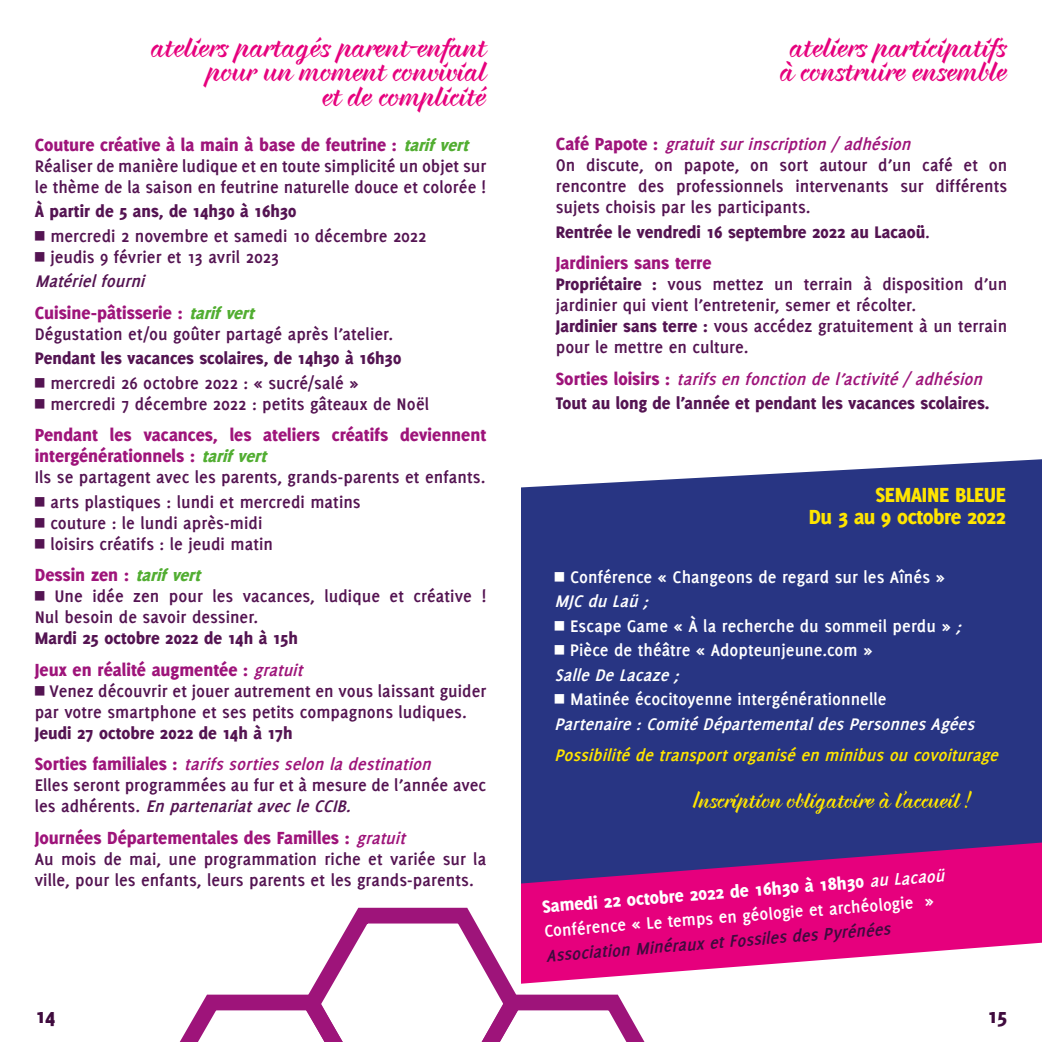
<style>
.page{position:relative;width:1042px;height:1042px;background:#fff}
.page>*{position:absolute;margin:0;border:0;box-sizing:border-box;transform-origin:0 0}
.t1{font:700 31.5px/24.5px "Braxton";color:#e6007d;text-align:center}
.t2{font:700 24.5px "Braxton";color:#ffe500}
.t3{font:800 22.4px/22.6px "Delicious";letter-spacing:-.02em;color:#ffe500;text-align:right}
.t4{font:800 22.4px "Delicious";color:#3f0b3e}
.t5{font:800 19.25px/21px "Delicious";color:#9e147a}
.t6{font:800 19.25px "Delicious";color:#fff}
.t7{font:700 18.38px/21px "Delicious";letter-spacing:.005em;color:#541452}
.t8{font:700 18.38px/24.5px "Delicious";letter-spacing:.005em;color:#fff}
.t9{font:800 18.38px/24.5px "Delicious";color:#541452}
.t10{font:italic 700 18.38px/31.5px "Delicious";color:#9e147a}
.t11{font:italic 700 18.38px "Delicious";color:#ffe500}
.t12{font:italic 700 18.38px "Delicious";color:#3f0b3e}
.t13{font:italic 700 18.38px "Delicious";color:#fff}
.s1{font-style:italic;font-size:18.38px;color:#52ae32}
.s2{font-weight:800}
.s3{font-family:"Commercial Pi BT";font-weight:400}
.s4{font-style:italic}
.s5{font-weight:700}
.s6{font-weight:700;font-style:italic;font-size:18.38px}
.s7{font-weight:800;font-style:normal;color:#541452}
.s8{font-weight:800;font-style:normal;font-size:19.25px}
.s9{font-weight:800;font-size:19.25px;color:#9e147a}
.s10{font-style:italic;color:#9e147a}
.s11{font-size:19.25px;color:#9e147a}
.s12{font-weight:700;font-style:italic;color:#9e147a}
</style>
<div class="page">
<div style="left:521px;top:459px;width:521px;height:383px;background:#283583"></div>
<svg style="left:521px;top:842px;width:521px;height:130px;background:#c2238a"></svg>
<svg style="left:179px;top:894px;width:502px;height:148px"></svg>
<h1 class="t1" style="left:151px;top:33px;width:337px;text-align:right">ateliers partagés parent-enfant pour un moment convivial<br>et de complicité</h1>
<p class="t5" style="left:35px;top:133px;width:440px">Couture créative à la main à base de feutrine : <span class="s1">tarifvert</span></p>
<p class="t7" style="left:35px;top:155px;width:453px">Réaliser de manière ludique et en toute simplicité un objet sur le thème de la saison en feutrine naturelle douce et colorée !</p>
<p class="t7" style="left:35px;top:199px;width:393px;line-height:24.5px"><span class="s2">À partir de 5 ans, de 14h30 à 16h30<br></span><span class="s3">4</span> mercredi 2 novembre et samedi 10 décembre 2022</p>
<p class="t7" style="left:35px;top:244px;width:246px;line-height:24.5px"><span class="s3">4</span> jeudis 9 février et 13 avril 2023<br><span class="s4">Matérielfourni</span></p>
<p class="t5" style="left:35px;top:301px;width:226px">Cuisine-pâtisserie : <span class="s1">tarifvert</span></p>
<p class="t7" style="left:35px;top:323px;width:360px">Dégustation et/ou goûter partagé après l’atelier.</p>
<p class="t9" style="left:35px;top:346px;width:368px">Pendant les vacances scolaires, de 14h30 à 16h30<br><span class="s3">4</span> <span class="s5">mercredi 26 octobre 2022 : « sucré/salé »</span></p>
<p class="t7" style="left:35px;top:393px;width:396px"><span class="s3">4</span> mercredi 7 décembre 2022 : petits gâteaux de Noël</p>
<p class="t5" style="left:35px;top:424px;width:453px">Pendant les vacances, les ateliers créatifs deviennent intergénérationnels : <span class="s1">tarifvert</span></p>
<p class="t7" style="left:35px;top:465px;width:452px;line-height:24.5px">Ils se partagent avec les parents, grands-parents et enfants.<br><span class="s3">4</span> arts plastiques : lundi et mercredi matins</p>
<p class="t7" style="left:35px;top:512px;width:240px"><span class="s3">4</span> couture : le lundi après-midi<br><span class="s3">4</span> loisirs créatifs : le jeudi matin</p>
<p class="t5" style="left:35px;top:564px;width:172px">Dessin zen : <span class="s1">tarifvert</span></p>
<p class="t7" style="left:35px;top:585px;width:453px"><span class="s3">4</span> Une idée zen pour les vacances, ludique et créative !<br>Nul besoin de savoir dessiner.</p>
<p class="t9" style="left:35px;top:626px;width:265px">Mardi 25 octobre 2022 de 14h à 15h</p>
<p class="t5" style="left:35px;top:658px;width:274px">Jeux en réalité augmentée : <span class="s6">gratuit</span></p>
<p class="t7" style="left:35px;top:680px;width:453px"><span class="s3">4</span> Venez découvrir et jouer autrement en vous laissant guider par votre smartphone et ses petits compagnons ludiques.</p>
<p class="t10" style="left:35px;top:717px;width:403px"><span class="s7">Jeudi 27 octobre 2022 de 14h à 17h<br></span><span class="s8">S o r t i e s f a m i l i a l e s :</span> tarifssortiesselonladestination</p>
<p class="t7" style="left:35px;top:774px;width:453px">Elles seront programmées au fur et à mesure de l’année avec l e s a d h é r e n t s . <span class="s4">EnpartenariatavecleCCIB.</span></p>
<p class="t5" style="left:35px;top:826px;width:377px">Journées Départementales des Familles : <span class="s6">gratuit</span></p>
<p class="t7" style="left:35px;top:848px;width:453px">Au mois de mai, une programmation riche et variée sur la ville, pour les enfants, leurs parents et les grands-parents.</p>
<h1 class="t1" style="left:780px;top:33px;width:228px">ateliers participatifs à construire ensemble</h1>
<p class="t7" style="left:556px;top:133px;width:453px"><span class="s9">C a f é P a p o t e :</span> <span class="s10">gratuitsurinscription/adhésion<br></span>On discute, on papote, on sort autour d’un café et on rencontre des professionnels intervenants sur différents sujets choisis par les participants.</p>
<p class="t9" style="left:556px;top:219px;width:376px">Rentrée le vendredi 16 septembre 2022 au Lacaoü<span class="s5">.</span></p>
<p class="t5" style="left:556px;top:252px;width:157px">Jardiniers sans terre</p>
<p class="t7" style="left:556px;top:273px;width:453px"><span class="s2">Propriétaire :</span> vous mettez un terrain à disposition d’un jardinier qui vient l’entretenir, semer et récolter.<br><span class="s2">Jardinier sans terre :</span> vous accédez gratuitement à un terrain pour le mettre en culture.</p>
<p class="t9" style="left:556px;top:366px;width:435px"><span class="s11">S o r t i e s l o i s i r s :</span> <span class="s12">tarifsenfonctiondel’activité/adhésion<br></span>Tout au long de l’année et pendant les vacances scolaires.</p>
<p class="t3" style="left:809px;top:483px;width:199px">SEMAINE BLEUE<br>Du 3 au 9 octobre 2022</p>
<p class="t8" style="left:554px;top:564px;width:426px"><span class="s3">4</span> Conférence « Changeons de regard sur les Aînés » <span class="s4">MJCduLaü;<br></span><span class="s3">4</span> Escape Game « À la recherche du sommeil perdu » <span class="s4">; </span><span class="s3">4</span> Pièce de théâtre « Adopteunjeune.com » <span class="s4">SalleDeLacaze;<br></span><span class="s3">4</span> Matinée écocitoyenne intergénérationnelle <span class="s4">Partenaire:ComitéDépartementaldesPersonnesAgées</span></p>
<p class="t11" style="left:554px;top:745px;width:450px">Possibilitédetransportorganiséenminibusoucovoiturage</p>
<h2 class="t2" style="left:693px;top:784px;width:279px">Inscription obligatoire à l’accueil !</h2>
<p class="t6" style="left:541px;top:896px;width:324px;rotate:-5deg">Samedi 22 octobre 2022 de 16h30 à 18h30</p>
<p class="t13" style="left:869px;top:870px;width:76px;rotate:-4deg">au Lacaoü</p>
<p class="t8" style="left:543px;top:917px;width:392px;rotate:-4deg">Conférence « Le temps en géologie et archéologie »</p>
<p class="t12" style="left:545px;top:943px;width:347px;rotate:-4deg">Association Minéraux et Fossiles des Pyrénées</p>
<p class="t4" style="left:36px;top:1002px;width:21px">14</p>
<p class="t4" style="left:988px;top:1002px;width:21px">15</p>
</div>
